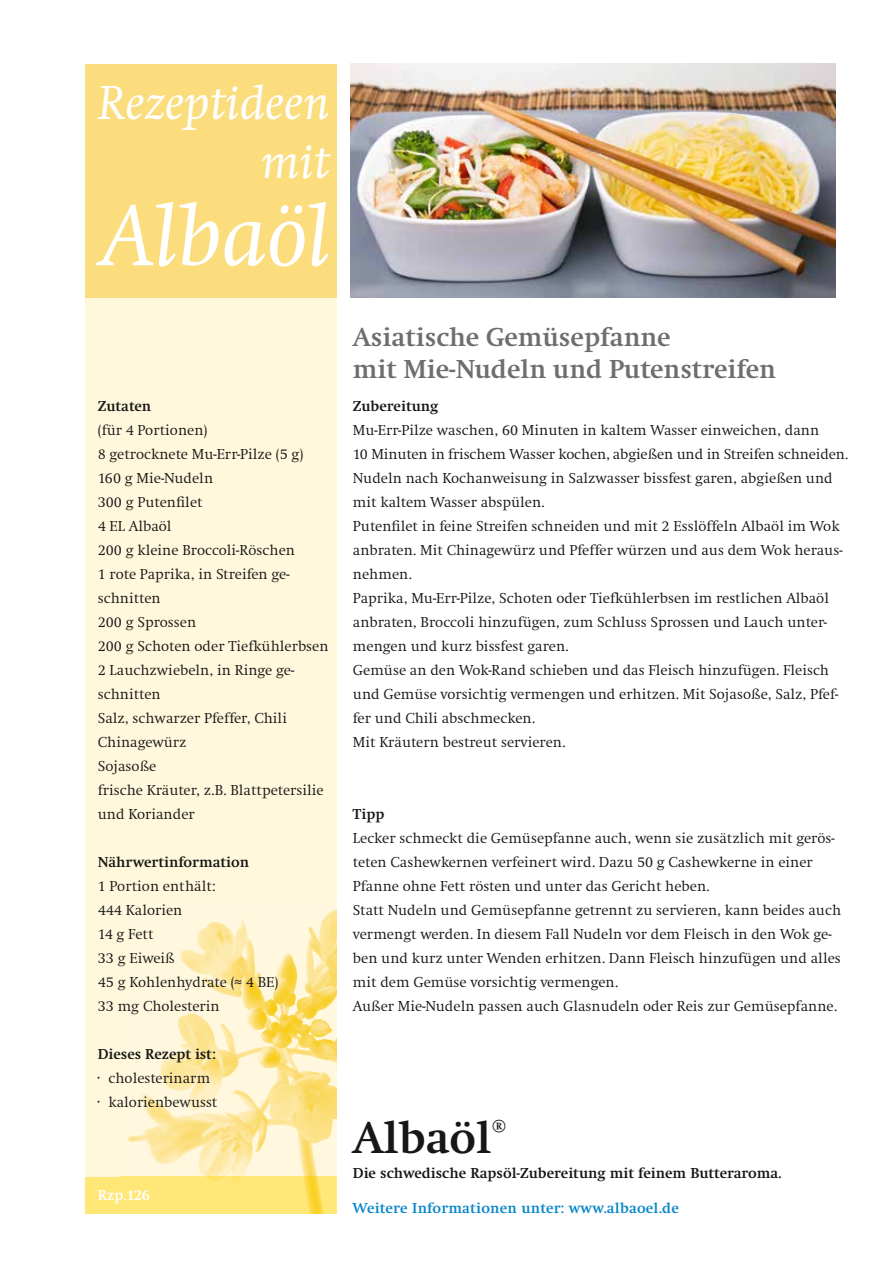
<style>
.page{position:relative;width:893px;height:1263px;background:#fff}
.page>*{position:absolute;margin:0;border:0;box-sizing:border-box;transform-origin:0 0}
.t1{font:italic 90px "Swift";color:#fff}
.t2{font:italic 49.5px/59.4px "Swift";color:#fff;text-align:right}
.t3{font:700 46.2px "Swift";color:#181716}
.t4{font:700 27px/32.4px "Swift";color:#6e6e6e}
.t5{font:300 15px/24px "Swift";color:#181716}
.t6{font:700 15px "Swift";color:#181716}
.t7{font:700 15px "Swift";letter-spacing:.015em;color:#0987ca}
.t8{font:700 15px "Swift";color:#fff}
</style>
<div class="page">
<div style="left:85px;top:297px;width:252px;height:880px;background:#fff8dd"></div>
<img style="left:120px;top:909px;width:217px;height:268px">
<div style="left:85px;top:64px;width:252px;height:234px;background:#fbdd7d"></div>
<div style="left:85px;top:1177px;width:252px;height:36px;background:#ffe776"></div>
<img style="left:351px;top:64px;width:485px;height:234px">
<h2 class="t2" style="left:98px;top:74px;width:233px">Rezeptideen mit</h2>
<h1 class="t1" style="left:101px;top:187px;width:231px">Albaöl</h1>
<p class="t6" style="left:98px;top:398px;width:55px">Zutaten</p>
<p class="t5" style="left:98px;top:418px;width:232px">(für 4 Portionen)<br>8 getrocknete Mu-Err-Pilze (5 g)<br>160 g Mie-Nudeln<br>300 g Putenfilet<br>4 EL Albaöl<br>200 g kleine Broccoli-Röschen<br>1 rote Paprika, in Streifen ge&shy;schnitten<br>200 g Sprossen<br>200 g Schoten oder Tiefkühlerbsen<br>2 Lauchzwiebeln, in Ringe ge&shy;schnitten<br>Salz, schwarzer Pfeffer, Chili<br>Chinagewürz<br>Sojasoße<br>frische Kräuter, z.B. Blattpetersilie und Koriander</p>
<p class="t6" style="left:98px;top:854px;width:153px">Nährwertinformation</p>
<p class="t5" style="left:98px;top:874px;width:182px">1 Portion enthält:<br>444 Kalorien<br>14 g Fett<br>33 g Eiweiß<br>45 g Kohlenhydrate (≈ 4 BE)<br>33 mg Cholesterin</p>
<p class="t6" style="left:98px;top:1046px;width:119px">Dieses Rezept ist:</p>
<p class="t5" style="left:98px;top:1066px;width:121px">· cholesterinarm<br>· kalorienbewusst</p>
<p class="t8" style="left:98px;top:1187px;width:54px">Rzp.126</p>
<h3 class="t4" style="left:353px;top:321px;width:425px">Asiatische Gemüsepfanne<br>mit Mie-Nudeln und Putenstreifen</h3>
<p class="t6" style="left:353px;top:398px;width:87px">Zubereitung</p>
<p class="t5" style="left:353px;top:418px;width:497px">Mu-Err-Pilze waschen, 60 Minuten in kaltem Wasser einweichen, dann<br>10 Minuten in frischem Wasser kochen, abgießen und in Streifen schneiden.<br>Nudeln nach Kochanweisung in Salzwasser bissfest garen, abgießen und mit kaltem Wasser abspülen.<br>Putenfilet in feine Streifen schneiden und mit 2 Esslöffeln Albaöl im Wok anbraten. Mit Chinagewürz und Pfeffer würzen und aus dem Wok heraus&shy;nehmen.<br>Paprika, Mu-Err-Pilze, Schoten oder Tiefkühlerbsen im restlichen Albaöl anbraten, Broccoli hinzufügen, zum Schluss Sprossen und Lauch unter&shy;mengen und kurz bissfest garen.<br>Gemüse an den Wok-Rand schieben und das Fleisch hinzufügen. Fleisch und Gemüse vorsichtig vermengen und erhitzen. Mit Sojasoße, Salz, Pfef&shy;fer und Chili abschmecken.<br>Mit Kräutern bestreut servieren.</p>
<p class="t6" style="left:353px;top:806px;width:33px">Tipp</p>
<p class="t5" style="left:353px;top:826px;width:490px">Lecker schmeckt die Gemüsepfanne auch, wenn sie zusätzlich mit gerös&shy;teten Cashewkernen verfeinert wird. Dazu 50 g Cashewkerne in einer Pfanne ohne Fett rösten und unter das Gericht heben.<br>Statt Nudeln und Gemüsepfanne getrennt zu servieren, kann beides auch vermengt werden. In diesem Fall Nudeln vor dem Fleisch in den Wok ge&shy;ben und kurz unter Wenden erhitzen. Dann Fleisch hinzufügen und alles mit dem Gemüse vorsichtig vermengen.<br>Außer Mie-Nudeln passen auch Glasnudeln oder Reis zur Gemüsepfanne.</p>
<h3 class="t3" style="left:353px;top:1113px;width:156px">Albaöl<sup>®</sup></h3>
<p class="t6" style="left:353px;top:1165px;width:430px">Die schwedische Rapsöl-Zubereitung mit feinem Butteraroma.</p>
<p class="t7" style="left:353px;top:1199px;width:327px">Weitere Informationen unter: www.albaoel.de</p>
</div>
